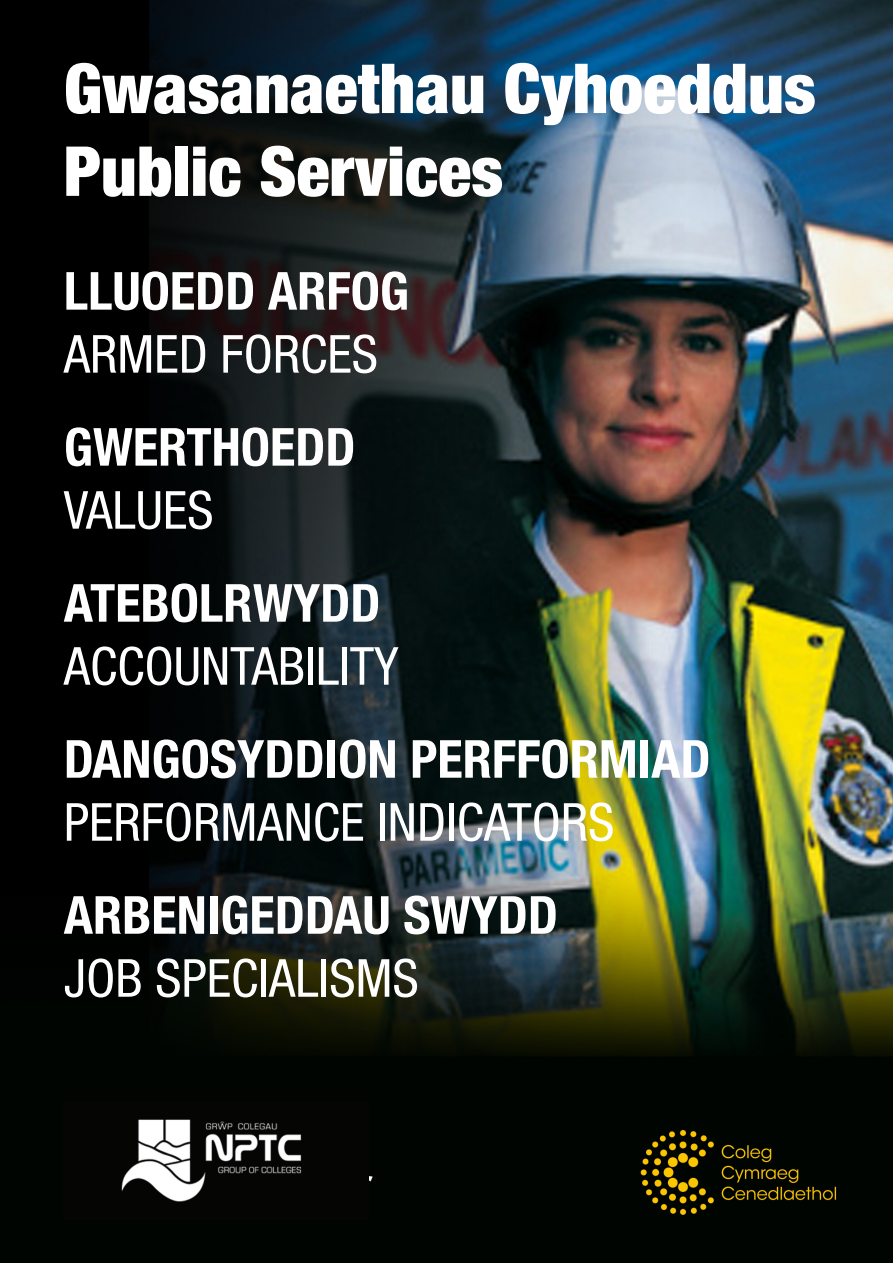
<style>
.page{position:relative;width:893px;height:1263px;background:#fff}
.page>*{position:absolute;margin:0;border:0;box-sizing:border-box;transform-origin:0 0}
.t1{font:900 condensed 69px "Helvetica Neue LT Pro";color:#fff}
.t2{font:700 condensed 52.5px "Helvetica Neue LT Pro";color:#fff}
.t3{font:condensed 52.5px "Helvetica Neue LT Pro";color:#fff}
</style>
<div class="page">
<img style="left:0;top:0;width:893px;height:1263px">
<img style="left:63px;top:1102px;width:305px;height:117px">
<p class="t1" style="left:64px;top:47px;width:754px">Gwasanaethau Cyhoeddus</p>
<p class="t1" style="left:64px;top:130px;width:441px">Public Services</p>
<p class="t2" style="left:64px;top:260px;width:347px">LLUOEDD ARFOG</p>
<p class="t3" style="left:64px;top:323px;width:316px">ARMED FORCES</p>
<p class="t2" style="left:64px;top:416px;width:293px">GWERTHOEDD</p>
<p class="t3" style="left:64px;top:479px;width:151px">VALUES</p>
<p class="t2" style="left:64px;top:572px;width:318px">ATEBOLRWYDD</p>
<p class="t3" style="left:64px;top:635px;width:336px">ACCOUNTABILITY</p>
<p class="t2" style="left:64px;top:728px;width:648px">DANGOSYDDION PERFFORMIAD</p>
<p class="t3" style="left:64px;top:791px;width:552px">PERFORMANCE INDICATORS</p>
<p class="t2" style="left:64px;top:884px;width:496px">ARBENIGEDDAU SWYDD</p>
<p class="t3" style="left:64px;top:947px;width:356px">JOB SPECIALISMS</p>
</div>
